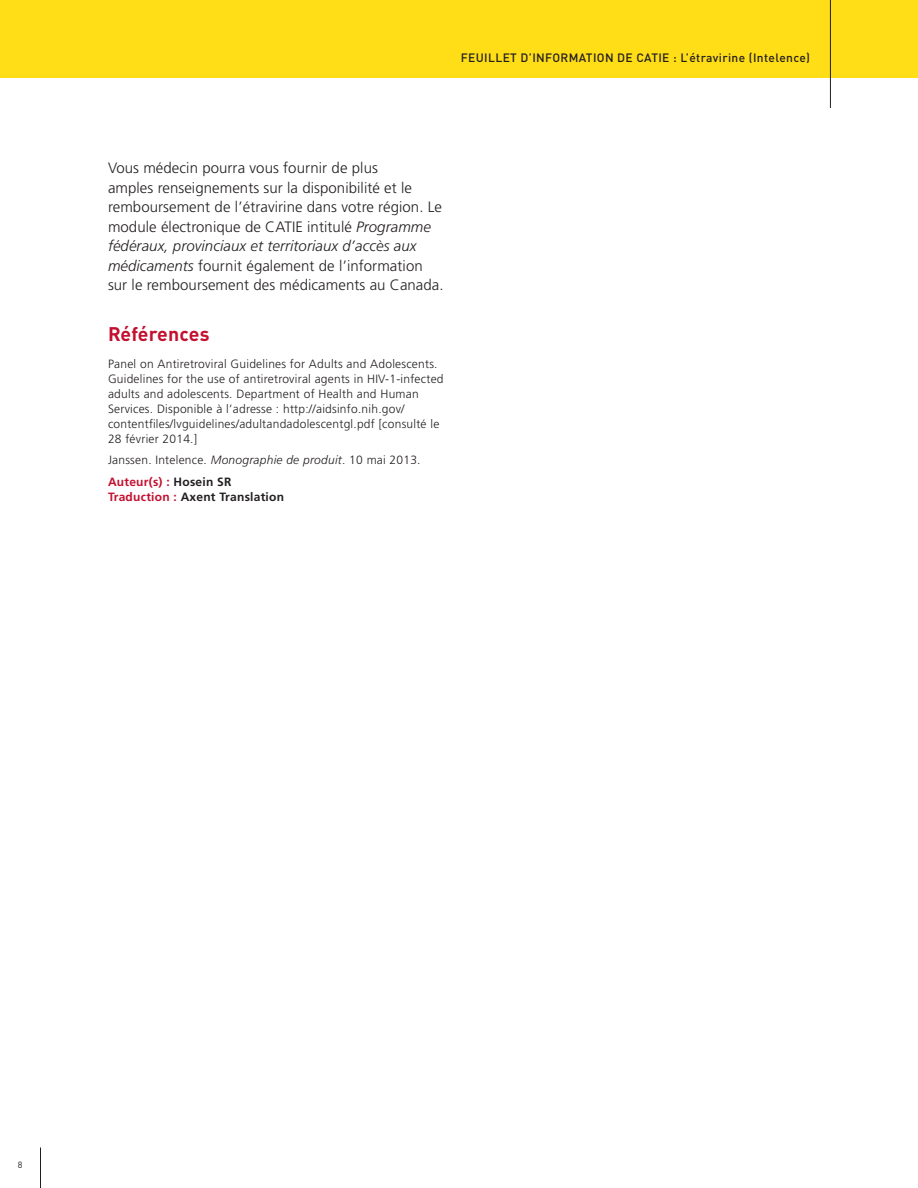
<style>
.page{position:relative;width:918px;height:1188px;background:#fff}
.page>*{position:absolute;margin:0;border:0;box-sizing:border-box;transform-origin:0 0}
.t1{font:700 19.5px "DINOT";letter-spacing:.01em;color:#c3102f}
.t2{font:300 15px/19.5px "Frutiger LT Pro";letter-spacing:.005em;color:#231f20}
.t3{font:300 12px/15px "Frutiger LT Pro";letter-spacing:.02em;color:#231f20}
.t4{font:500 12px "DINOT";letter-spacing:.03em;color:#231f20}
.t5{font:700 12px "Frutiger LT Pro";letter-spacing:.02em;color:#231f20}
.t6{font:9px "DINOT";color:#231f20}
.s1{font-style:italic}
.s2{font-weight:700;color:#c3102f}
.s3{font-weight:700}
.s4{color:#c3102f}
</style>
<div class="page">
<hr style="left:40px;top:1148px;width:1px;height:40px;background:#231f20">
<div style="left:0;top:0;width:918px;height:78px;background:#ffdd17"></div>
<hr style="left:830px;top:0;width:1px;height:108px;background:#231f20">
<p class="t4" style="left:461px;top:48px;width:351px">FEUILLET D’INFORMATION DE CATIE : L’étravirine (Intelence)</p>
<p class="t2" style="left:108px;top:158px;width:337px">Vous médecin pourra vous fournir de plus<br>amples renseignements sur la disponibilité et le remboursement de l’étravirine dans votre région. Le module électronique de CATIE intitulé <span class="s1">Programme fédéraux, provinciaux et territoriaux d’accès aux médicaments</span> fournit également de l’information sur le remboursement des médicaments au Canada.</p>
<h1 class="t1" style="left:108px;top:319px;width:103px">Références</h1>
<p class="t3" style="left:108px;top:356px;width:337px">Panel on Antiretroviral Guidelines for Adults and Adolescents.<br>Guidelines for the use of antiretroviral agents in HIV-1-infected adults and adolescents. Department of Health and Human Services. Disponible à l’adresse : http://aidsinfo.nih.gov/ contentfiles/lvguidelines/adultandadolescentgl.pdf [consulté le 28 février 2014.]</p>
<p class="t3" style="left:108px;top:449px;width:314px;line-height:21.8px">Janssen. Intelence. <span class="s1">Monographie de produit</span>. 10 mai 2013.<br><span class="s2">Auteur(s) :</span> <span class="s3">Hosein SR</span></p>
<p class="t5" style="left:108px;top:490px;width:178px"><span class="s4">Traduction :</span> Axent Translation</p>
<p class="t6" style="left:18px;top:1158px;width:6px">8</p>
</div>
